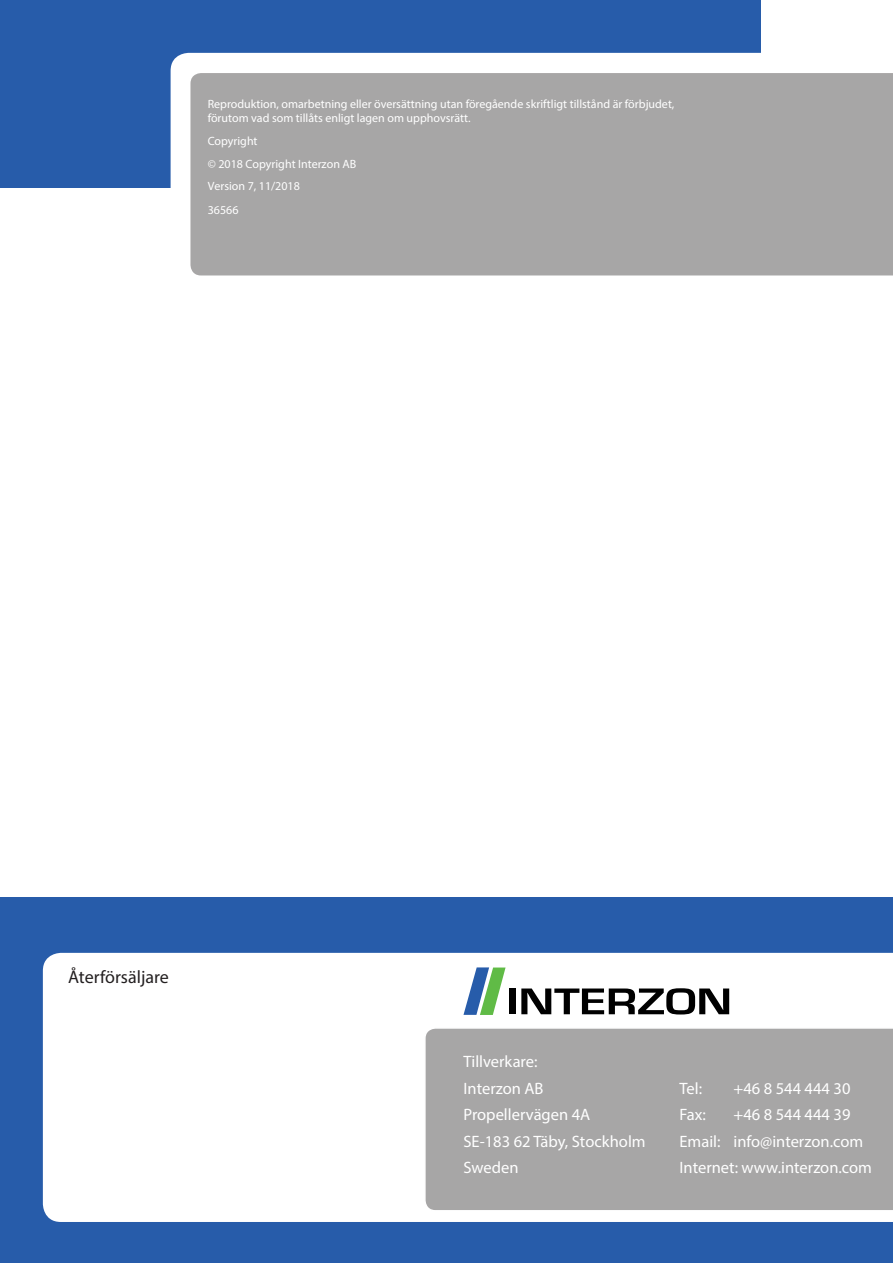
<style>
.page{position:relative;width:893px;height:1263px;background:#fff}
.page>*{position:absolute;margin:0;border:0;box-sizing:border-box;transform-origin:0 0}
.t1{font:18px "Myriad Pro";color:#231f20}
.t2{font:16.5px/26.5px "Myriad Pro";color:#fff}
.t3{font:12px/23px "Myriad Pro";color:#fff}
</style>
<div class="page">
<div style="left:0;top:897px;width:893px;height:366px;background:#275caa"></div>
<div style="left:43px;top:953px;width:850px;height:269px;background:#fff"></div>
<div style="left:509px;top:988px;width:7px;height:26px;background:#000"></div>
<svg style="left:521px;top:988px;width:208px;height:26px;background:#7f7f7f"></svg>
<svg style="left:463px;top:967px;width:43px;height:48px"></svg>
<div style="left:424px;top:1027px;width:469px;height:184px;background:#a7a6a6"></div>
<div style="left:0;top:0;width:760px;height:187px;background:#275caa"></div>
<div style="left:171px;top:53px;width:722px;height:223px;background:#fff"></div>
<div style="left:190px;top:73px;width:703px;height:202px;background:#a7a6a6"></div>
<p class="t3" style="left:208px;top:96px;width:468px;line-height:14.4px">Reproduktion, omarbetning eller översättning utan föregående skriftligt tillstånd är förbjudet, förutom vad som tillåts enligt lagen om upphovsrätt.</p>
<p class="t3" style="left:208px;top:129px;width:150px">Copyright<br>© 2018 Copyright Interzon AB<br>Version 7, 11/2018<br>36566</p>
<h1 class="t1" style="left:68px;top:966px;width:102px">Återförsäljare</h1>
<h2 class="t2" style="left:463px;top:1048px;width:82px">Tillverkare:<br>Interzon AB</h2>
<h2 class="t2" style="left:679px;top:1074px;width:24px">Tel:</h2>
<h2 class="t2" style="left:733px;top:1074px;width:118px">+46 8 544 444 30</h2>
<h2 class="t2" style="left:463px;top:1101px;width:128px">Propellervägen 4A</h2>
<h2 class="t2" style="left:679px;top:1101px;width:28px">Fax:</h2>
<h2 class="t2" style="left:733px;top:1101px;width:118px">+46 8 544 444 39</h2>
<h2 class="t2" style="left:463px;top:1127px;width:184px">SE-183 62 Täby, Stockholm</h2>
<h2 class="t2" style="left:679px;top:1127px;width:185px">Email: info@interzon.com</h2>
<h2 class="t2" style="left:463px;top:1154px;width:56px">Sweden</h2>
<h2 class="t2" style="left:679px;top:1154px;width:194px">Internet: www.interzon.com</h2>
</div>
